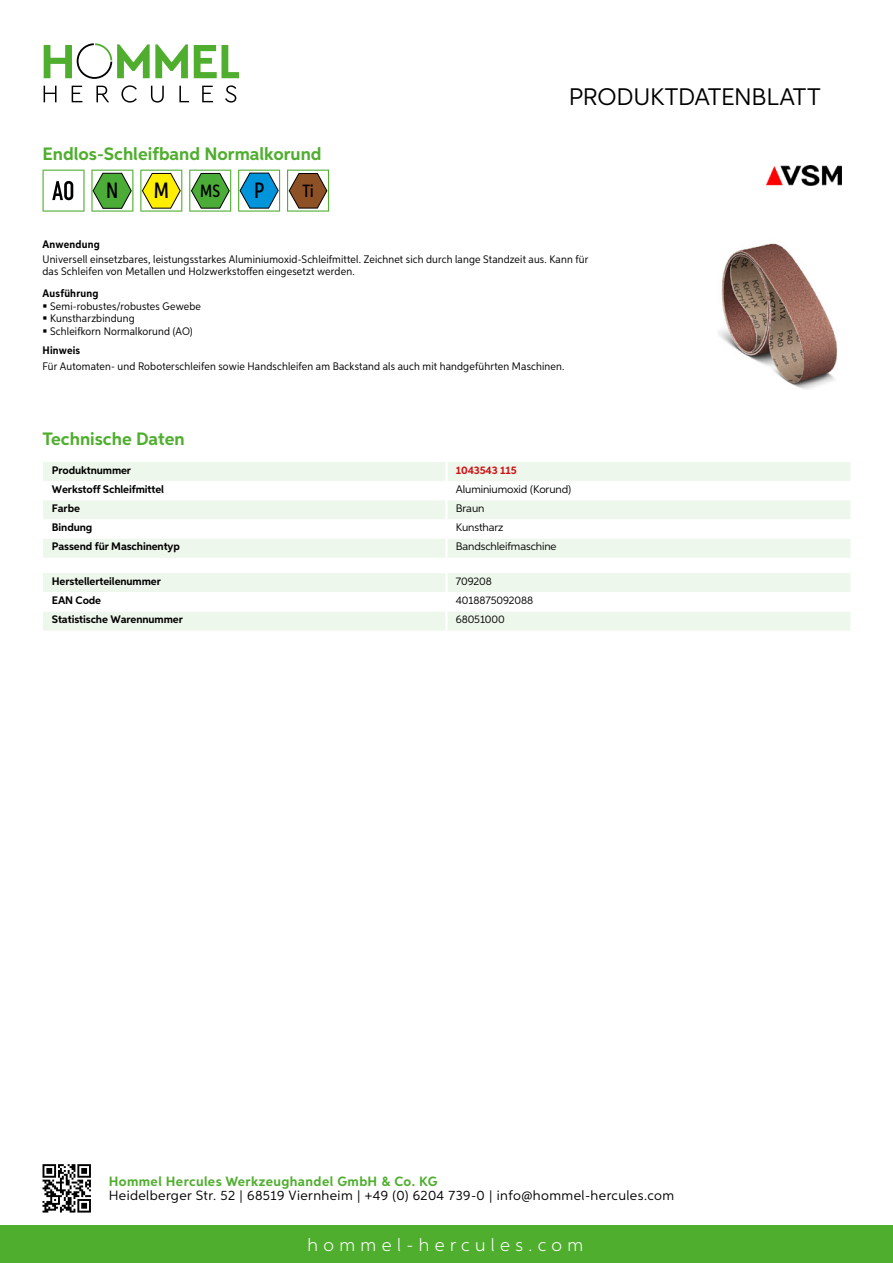
<style>
.page{position:relative;width:893px;height:1263px;background:#fff}
.page>*{position:absolute;margin:0;border:0;box-sizing:border-box;transform-origin:0 0}
.t1{font:24px "Aspira";letter-spacing:-.01em;color:#000}
.t2{font:500 22.2px "Aspira XX Nar";color:#000}
.t3{font:700 18px "Aspira";color:#50ae2f}
.t4{font:300 18px "Aspira";letter-spacing:.3em;color:#fff}
.t5{font:500 17.85px "Aspira XX Nar";color:#000}
.t6{font:13.5px "Aspira";letter-spacing:.03em;color:#000}
.t7{font:700 13.5px "Aspira";letter-spacing:.03em;color:#50ae2f}
.t8{font:10.95px/12.8px "Aspira Nar";letter-spacing:.015em;color:#000}
.t9{font:700 10.95px "Aspira";letter-spacing:-.01em;color:#000}
.t10{font:10.95px "Aspira";letter-spacing:-.01em;color:#000}
.t11{font:700 10.95px "Aspira Nar";letter-spacing:.02em;color:#000}
.t12{font:700 10.95px "Aspira";letter-spacing:-.01em;color:#cd1013}
</style>
<div class="page">
<div style="left:0;top:1226px;width:893px;height:37px;background:#50ae2f"></div>
<svg style="left:43px;top:1164px;width:48px;height:48px"></svg>
<svg style="left:194px;top:45px;width:45px;height:33px"></svg>
<svg style="left:44px;top:43px;width:144px;height:36px"></svg>
<svg style="left:44px;top:86px;width:13px;height:16px"></svg>
<svg style="left:72px;top:86px;width:10px;height:16px"></svg>
<svg style="left:96px;top:86px;width:13px;height:16px"></svg>
<svg style="left:121px;top:85px;width:16px;height:18px"></svg>
<svg style="left:151px;top:86px;width:13px;height:17px"></svg>
<svg style="left:179px;top:86px;width:10px;height:16px"></svg>
<svg style="left:202px;top:86px;width:11px;height:16px"></svg>
<svg style="left:225px;top:85px;width:11px;height:18px"></svg>
<div style="left:43px;top:462px;width:807px;height:96px;background:#eef7eb"></div>
<svg style="left:43px;top:481px;width:807px;height:58px"></svg>
<hr style="left:445px;top:462px;width:3px;height:19px;background:#fff">
<hr style="left:445px;top:481px;width:3px;height:19px;background:#fff">
<hr style="left:445px;top:500px;width:3px;height:19px;background:#fff">
<hr style="left:445px;top:519px;width:3px;height:20px;background:#fff">
<hr style="left:445px;top:539px;width:3px;height:19px;background:#fff">
<svg style="left:43px;top:573px;width:807px;height:57px"></svg>
<hr style="left:445px;top:611px;width:3px;height:19px;background:#fff">
<svg style="left:43px;top:170px;width:42px;height:42px"></svg>
<svg style="left:91px;top:170px;width:42px;height:42px"></svg>
<svg style="left:140px;top:170px;width:42px;height:42px"></svg>
<svg style="left:189px;top:170px;width:42px;height:42px"></svg>
<svg style="left:238px;top:170px;width:42px;height:42px"></svg>
<svg style="left:287px;top:170px;width:42px;height:42px"></svg>
<img style="left:718px;top:243px;width:120px;height:146px">
<img style="left:766px;top:166px;width:76px;height:19px">
<h3 class="t3" style="left:43px;top:142px;width:281px">Endlos-Schleifband Normalkorund</h3>
<h2 class="t2" style="left:106px;top:177px;width:14px">N</h2>
<h2 class="t2" style="left:154px;top:177px;width:17px">M</h2>
<h3 class="t5" style="left:200px;top:180px;width:21px">MS</h3>
<h2 class="t2" style="left:254px;top:177px;width:12px">P</h2>
<h3 class="t5" style="left:302px;top:180px;width:13px">Ti</h3>
<h1 class="t1" style="left:569px;top:82px;width:253px">Produktdatenblatt</h1>
<p class="t11" style="left:43px;top:237px;width:59px">Anwendung</p>
<p class="t8" style="left:43px;top:253px;width:547px;line-height:12px">Universell einsetzbares, leistungsstarkes Aluminiumoxid-Schleifmittel. Zeichnet sich durch lange Standzeit aus. Kann für das Schleifen von Metallen und Holzwerkstoffen eingesetzt werden.</p>
<p class="t11" style="left:43px;top:286px;width:58px">Ausführung</p>
<p class="t8" style="left:50px;top:299px;width:152px">Semi-robustes/robustes Gewebe<br>Kunstharzbindung<br>Schleifkorn Normalkorund (AO)</p>
<p class="t11" style="left:43px;top:344px;width:39px">Hinweis</p>
<p class="t8" style="left:43px;top:359px;width:523px">Für Automaten- und Roboterschleifen sowie Handschleifen am Backstand als auch mit handgeführten Maschinen.</p>
<h3 class="t3" style="left:43px;top:428px;width:144px">Technische Daten</h3>
<p class="t9" style="left:52px;top:463px;width:81px">Produktnummer</p>
<p class="t12" style="left:456px;top:463px;width:62px">1043543 115</p>
<p class="t9" style="left:52px;top:483px;width:114px">Werkstoff Schleifmittel</p>
<p class="t10" style="left:456px;top:483px;width:117px">Aluminiumoxid (Korund)</p>
<p class="t9" style="left:52px;top:502px;width:30px">Farbe</p>
<p class="t10" style="left:456px;top:502px;width:30px">Braun</p>
<p class="t9" style="left:52px;top:521px;width:42px">Bindung</p>
<p class="t10" style="left:456px;top:521px;width:49px">Kunstharz</p>
<p class="t9" style="left:52px;top:540px;width:130px">Passend für Maschinentyp</p>
<p class="t10" style="left:456px;top:540px;width:102px">Bandschleifmaschine</p>
<p class="t9" style="left:52px;top:574px;width:111px">Herstellerteilenummer</p>
<p class="t10" style="left:456px;top:575px;width:38px">709208</p>
<p class="t9" style="left:52px;top:594px;width:51px">EAN Code</p>
<p class="t10" style="left:456px;top:594px;width:79px">4018875092088</p>
<p class="t9" style="left:52px;top:613px;width:132px">Statistische Warennummer</p>
<p class="t10" style="left:456px;top:613px;width:50px">68051000</p>
<p class="t7" style="left:109px;top:1172px;width:330px">Hommel Hercules Werkzeughandel GmbH &amp; Co. KG</p>
<p class="t6" style="left:109px;top:1187px;width:567px">Heidelberger Str. 52 | 68519 Viernheim | +49 (0) 6204 739-0 | info@hommel-hercules.com</p>
<h3 class="t4" style="left:307px;top:1234px;width:277px">hommel-hercules.com</h3>
</div>
